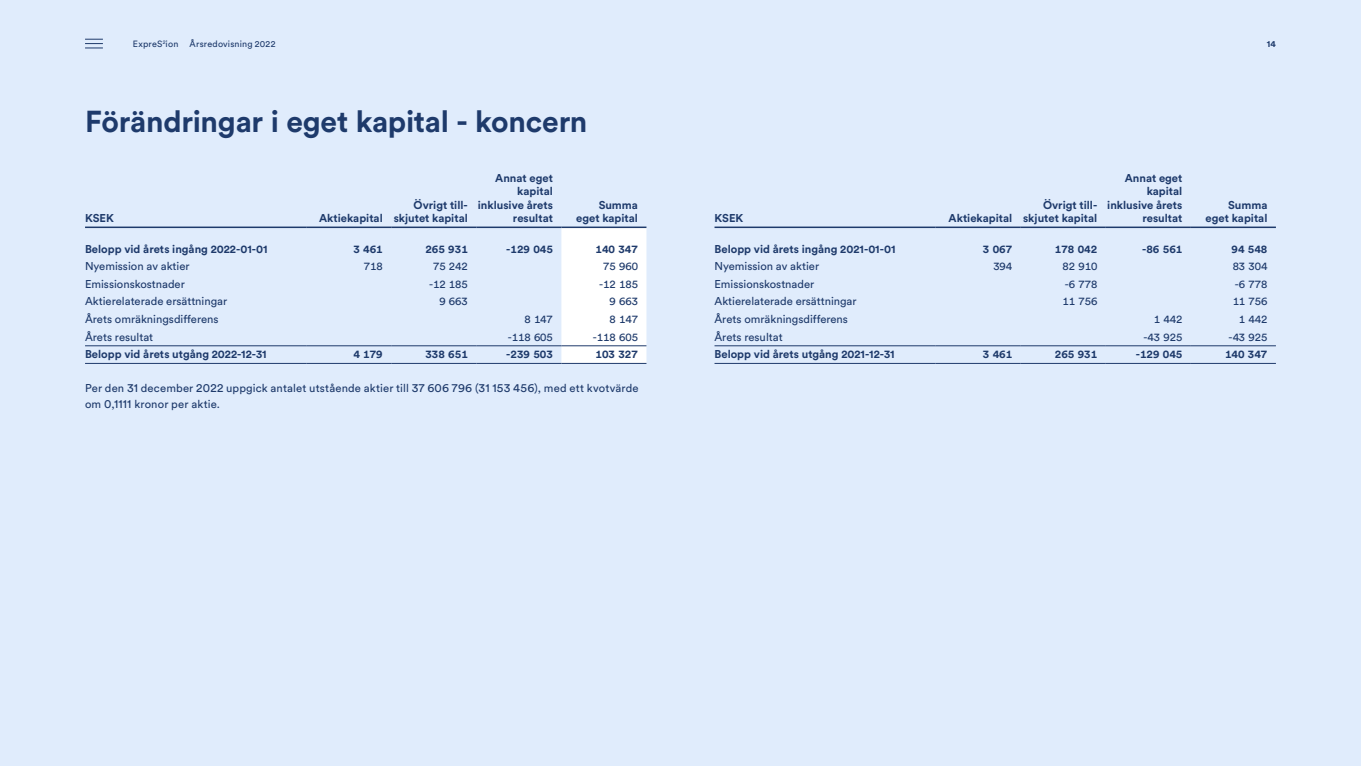
<style>
.page{position:relative;width:1361px;height:766px;background:#fff}
.page>*{position:absolute;margin:0;border:0;box-sizing:border-box;transform-origin:0 0}
.t1{font:700 30px "Circular Std";letter-spacing:-.01em;color:#1e3a6b}
.t2{font:11.25px/16.5px "Circular Std";color:#1e3a6b}
.t3{font:700 11.25px/13.5px "Circular Std";color:#1e3a6b;text-align:right}
.t4{font:9px "Circular Std";letter-spacing:.02em;color:#1e3a6b}
.t5{font:700 9px "Circular Std";color:#1e3a6b}
.s1{font-size:12px}
</style>
<div class="page">
<div style="left:0;top:0;width:1361px;height:765px;background:#e0ecfc"></div>
<hr style="left:935px;top:226px;width:85px;height:2px;background:#1e3a6b">
<hr style="left:1020px;top:226px;width:86px;height:2px;background:#1e3a6b">
<hr style="left:1106px;top:226px;width:85px;height:2px;background:#1e3a6b">
<hr style="left:1191px;top:226px;width:85px;height:2px;background:#1e3a6b">
<hr style="left:714px;top:226px;width:221px;height:2px;background:#1e3a6b">
<hr style="left:714px;top:345px;width:221px;height:1px;background:#1e3a6b">
<hr style="left:714px;top:363px;width:221px;height:1px;background:#1e3a6b">
<hr style="left:935px;top:345px;width:85px;height:1px;background:#1e3a6b">
<hr style="left:1020px;top:345px;width:86px;height:1px;background:#1e3a6b">
<hr style="left:1106px;top:345px;width:85px;height:1px;background:#1e3a6b">
<hr style="left:935px;top:363px;width:85px;height:1px;background:#1e3a6b">
<hr style="left:1020px;top:363px;width:86px;height:1px;background:#1e3a6b">
<hr style="left:1106px;top:363px;width:85px;height:1px;background:#1e3a6b">
<hr style="left:1191px;top:345px;width:85px;height:1px;background:#1e3a6b">
<hr style="left:1191px;top:363px;width:85px;height:1px;background:#1e3a6b">
<div style="left:561px;top:228px;width:85px;height:135px;background:#fff"></div>
<hr style="left:306px;top:226px;width:85px;height:2px;background:#1e3a6b">
<hr style="left:391px;top:226px;width:85px;height:2px;background:#1e3a6b">
<hr style="left:476px;top:226px;width:85px;height:2px;background:#1e3a6b">
<hr style="left:561px;top:226px;width:85px;height:2px;background:#1e3a6b">
<hr style="left:85px;top:226px;width:221px;height:2px;background:#1e3a6b">
<hr style="left:85px;top:345px;width:221px;height:1px;background:#1e3a6b">
<hr style="left:85px;top:363px;width:221px;height:1px;background:#1e3a6b">
<hr style="left:306px;top:345px;width:85px;height:1px;background:#1e3a6b">
<hr style="left:391px;top:345px;width:85px;height:1px;background:#1e3a6b">
<hr style="left:476px;top:345px;width:85px;height:1px;background:#1e3a6b">
<hr style="left:306px;top:363px;width:85px;height:1px;background:#1e3a6b">
<hr style="left:391px;top:363px;width:85px;height:1px;background:#1e3a6b">
<hr style="left:476px;top:363px;width:85px;height:1px;background:#1e3a6b">
<hr style="left:561px;top:345px;width:85px;height:1px;background:#1e3a6b">
<hr style="left:561px;top:363px;width:85px;height:1px;background:#1e3a6b">
<svg style="left:85px;top:39px;width:18px;height:10px"></svg>
<p class="t4" style="left:133px;top:38px;width:47px">ExpreS<sup>2</sup>ion</p>
<p class="t4" style="left:190px;top:38px;width:87px">Årsredovisning 2022</p>
<p class="t5" style="left:1266px;top:38px;width:11px">14</p>
<h1 class="t1" style="left:85px;top:102px;width:504px">Förändringar i eget kapital - koncern</h1>
<p class="t3" style="left:85px;top:211px;width:30px">KSEK</p>
<p class="t3" style="left:319px;top:211px;width:65px">Aktiekapital</p>
<p class="t3" style="left:394px;top:198px;width:76px">Övrigt till&shy;skjutet kapital</p>
<p class="t3" style="left:478px;top:171px;width:77px">Annat eget kapital inklusive årets resultat</p>
<p class="t3" style="left:576px;top:198px;width:63px">Summa eget kapital</p>
<p class="t3" style="left:714px;top:211px;width:30px">KSEK</p>
<p class="t3" style="left:948px;top:211px;width:65px">Aktiekapital</p>
<p class="t3" style="left:1023px;top:198px;width:76px">Övrigt till&shy;skjutet kapital</p>
<p class="t3" style="left:1107px;top:171px;width:77px">Annat eget kapital inklusive årets resultat</p>
<p class="t3" style="left:1205px;top:198px;width:63px">Summa eget kapital</p>
<p class="t3" style="left:85px;top:241px;width:184px">Belopp vid årets ingång 2022-01-01</p>
<p class="t3" style="left:353px;top:241px;width:31px">3 461</p>
<p class="t3" style="left:425px;top:241px;width:44px">265 931</p>
<p class="t3" style="left:506px;top:241px;width:48px">-129 045</p>
<p class="t3" style="left:595px;top:241px;width:44px">140 347</p>
<p class="t2" style="left:85px;top:258px;width:106px">Nyemission av aktier</p>
<p class="t2" style="left:364px;top:258px;width:20px">718</p>
<p class="t2" style="left:433px;top:258px;width:36px">75 242</p>
<p class="t2" style="left:603px;top:258px;width:36px">75 960</p>
<p class="t2" style="left:85px;top:275px;width:101px">Emissionskostnader</p>
<p class="t2" style="left:429px;top:275px;width:40px">-12 185</p>
<p class="t2" style="left:599px;top:275px;width:40px">-12 185</p>
<p class="t2" style="left:85px;top:293px;width:144px">Aktierelaterade ersättningar</p>
<p class="t2" style="left:439px;top:293px;width:30px">9 663</p>
<p class="t2" style="left:609px;top:293px;width:30px">9 663</p>
<p class="t2" style="left:85px;top:310px;width:135px">Årets omräkningsdifferens</p>
<p class="t2" style="left:524px;top:310px;width:30px">8 147</p>
<p class="t2" style="left:609px;top:310px;width:30px">8 147</p>
<p class="t2" style="left:85px;top:328px;width:70px">Årets resultat</p>
<p class="t2" style="left:508px;top:328px;width:47px">-118 605</p>
<p class="t2" style="left:593px;top:328px;width:47px">-118 605</p>
<p class="t3" style="left:85px;top:347px;width:183px">Belopp vid årets utgång 2022-12-31</p>
<p class="t3" style="left:353px;top:347px;width:31px">4 179</p>
<p class="t3" style="left:425px;top:347px;width:44px">338 651</p>
<p class="t3" style="left:506px;top:347px;width:48px">-239 503</p>
<p class="t3" style="left:595px;top:347px;width:44px">103 327</p>
<p class="t2" style="left:85px;top:379px;width:555px">Per den <span class="s1">31</span> december <span class="s1">2022</span> uppgick antalet utstående aktier till <span class="s1">37 606 796</span> (<span class="s1">31 153 456</span>), med ett kvotvärde om <span class="s1">0</span>,<span class="s1">1111</span> kronor per aktie.</p>
<p class="t3" style="left:714px;top:241px;width:183px">Belopp vid årets ingång 2021-01-01</p>
<p class="t3" style="left:983px;top:241px;width:31px">3 067</p>
<p class="t3" style="left:1055px;top:241px;width:44px">178 042</p>
<p class="t3" style="left:1142px;top:241px;width:42px">-86 561</p>
<p class="t3" style="left:1231px;top:241px;width:37px">94 548</p>
<p class="t2" style="left:714px;top:258px;width:106px">Nyemission av aktier</p>
<p class="t2" style="left:993px;top:258px;width:20px">394</p>
<p class="t2" style="left:1062px;top:258px;width:36px">82 910</p>
<p class="t2" style="left:1232px;top:258px;width:36px">83 304</p>
<p class="t2" style="left:714px;top:275px;width:101px">Emissionskostnader</p>
<p class="t2" style="left:1065px;top:275px;width:34px">-6 778</p>
<p class="t2" style="left:1235px;top:275px;width:34px">-6 778</p>
<p class="t2" style="left:714px;top:293px;width:144px">Aktierelaterade ersättningar</p>
<p class="t2" style="left:1062px;top:293px;width:36px">11 756</p>
<p class="t2" style="left:1232px;top:293px;width:36px">11 756</p>
<p class="t2" style="left:714px;top:310px;width:135px">Årets omräkningsdifferens</p>
<p class="t2" style="left:1154px;top:310px;width:30px">1 442</p>
<p class="t2" style="left:1239px;top:310px;width:30px">1 442</p>
<p class="t2" style="left:714px;top:328px;width:70px">Årets resultat</p>
<p class="t2" style="left:1143px;top:328px;width:40px">-43 925</p>
<p class="t2" style="left:1228px;top:328px;width:40px">-43 925</p>
<p class="t3" style="left:714px;top:347px;width:181px">Belopp vid årets utgång 2021-12-31</p>
<p class="t3" style="left:983px;top:347px;width:31px">3 461</p>
<p class="t3" style="left:1055px;top:347px;width:44px">265 931</p>
<p class="t3" style="left:1135px;top:347px;width:48px">-129 045</p>
<p class="t3" style="left:1225px;top:347px;width:44px">140 347</p>
</div>
